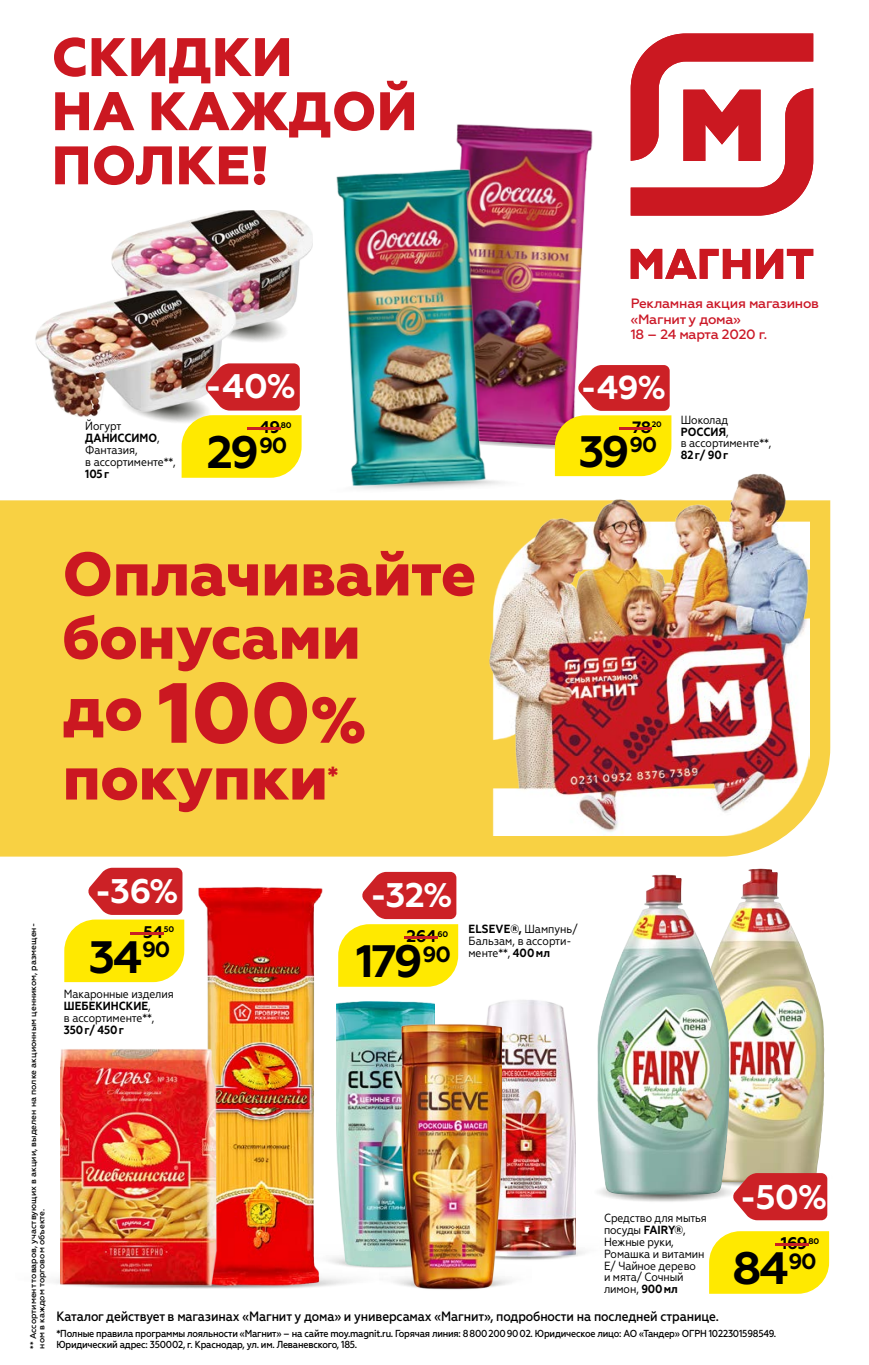
<style>
.page{position:relative;width:869px;height:1365px;background:#fff}
.page>*{position:absolute;margin:0;border:0;box-sizing:border-box;transform-origin:0 0}
.t1{font:800 85.05px "Geometria";color:#cb1821}
.t2{font:800 61.25px/63.2px "Geometria";letter-spacing:-.01em;color:#cb1821}
.t3{font:800 54.07px/54.1px "Geometria";color:#cb1821}
.t4{font:700 45.32px "Geometria";letter-spacing:-.06em;color:#000}
.t5{font:700 44.1px "Geometria";color:#000}
.t6{font:700 34.12px "Geometria";color:#fff}
.t7{font:700 33.07px "Geometria";color:#fff}
.t8{font:800 26.25px "Geometria";color:#cb1821}
.t9{font:700 16.8px "Geometria";letter-spacing:-.03em;color:#000}
.t10{font:700 16.45px "Geometria";color:#000}
.t11{font:500 13.47px "Geometria Narrow";letter-spacing:-.01em;color:#000}
.t12{font:500 13.47px/15.2px "Geometria";letter-spacing:-.02em;color:#cb1726}
.t13{font:11.9px/11.9px "Geometria Narrow";letter-spacing:-.01em;color:#000}
.t14{font:500 10.15px/11.9px "Geometria Narrow";letter-spacing:-.02em;color:#000}
.t15{font:500 8.4px/8.4px "Geometria";color:#000}
.t16{font:700 8.22px "Geometria";letter-spacing:-.03em;color:#000}
.t17{font:700 7.88px "Geometria";color:#000}
.s1{font-weight:700}
.s2{font-size:16.8px;color:#c92024}
.s3{font-size:61.25px}
.s4{font-size:64.23px}
.s5{font-size:16.45px;color:#c92024}
</style>
<div class="page">
<svg style="left:630px;top:249px;width:182px;height:30px"></svg>
<svg style="left:630px;top:33px;width:182px;height:182px"></svg>
<img style="left:456px;top:124px;width:137px;height:310px">
<img style="left:501px;top:434px;width:53px;height:15px">
<img style="left:198px;top:887px;width:124px;height:402px">
<img style="left:60px;top:1040px;width:177px;height:249px">
<img style="left:115px;top:210px;width:197px;height:132px">
<img style="left:35px;top:250px;width:202px;height:173px">
<img style="left:336px;top:165px;width:165px;height:325px">
<img style="left:826px;top:1175px;width:2px;height:15px">
<img style="left:729px;top:868px;width:95px;height:310px">
<img style="left:575px;top:1178px;width:157px;height:26px">
<img style="left:596px;top:874px;width:133px;height:321px">
<div style="left:0;top:500px;width:829px;height:356px;background:#f8d143"></div>
<img style="left:489px;top:473px;width:320px;height:362px">
<img style="left:575px;top:1235px;width:10px;height:21px">
<img style="left:487px;top:1000px;width:88px;height:260px">
<img style="left:314px;top:1244px;width:65px;height:35px">
<img style="left:336px;top:1001px;width:99px;height:265px">
<img style="left:379px;top:1264px;width:133px;height:22px">
<img style="left:402px;top:1021px;width:99px;height:269px">
<svg style="left:554px;top:365px;width:117px;height:111px;background:#e69c2f"></svg>
<svg style="left:64px;top:867px;width:120px;height:115px"></svg>
<svg style="left:181px;top:363px;width:120px;height:114px;background:#e4a52f"></svg>
<svg style="left:732px;top:1172px;width:94px;height:48px;background:#ce373a"></svg>
<svg style="left:709px;top:1231px;width:119px;height:62px;background:#ffea0e"></svg>
<svg style="left:338px;top:871px;width:120px;height:115px"></svg>
<p class="t3" style="left:52px;top:31px;width:367px">СКИДКИ<br>НА КАЖДОЙ<br>ПОЛКЕ!</p>
<p class="t13" style="left:85px;top:420px;width:92px">Йогурт<br><span class="s1">ДАНИССИМО</span>,<br>Фантазия,<br>в ассортименте**,<br><span class="s1">105г</span></p>
<p class="t6" style="left:205px;top:366px;width:92px">-40%</p>
<p class="t4" style="left:206px;top:425px;width:82px">29<sup>90</sup></p>
<p class="t9" style="left:259px;top:417px;width:23px">49</p>
<p class="t16" style="left:236px;top:420px;width:56px"><span class="s2">-</span>80</p>
<p class="t2" style="left:62px;top:544px;width:415px">Оплачивайте бонусами</p>
<p class="t1" style="left:62px;top:662px;width:304px"><span class="s3">до</span> 100<span class="s4">%</span></p>
<p class="t2" style="left:62px;top:747px;width:267px">покупки</p>
<p class="t8" style="left:327px;top:760px;width:12px">*</p>
<p class="t12" style="left:630px;top:296px;width:190px">Рекламная акция магазинов «Магнит у дома»<br>18 – 24 марта 2020 г.</p>
<p class="t7" style="left:580px;top:368px;width:87px">-49%</p>
<p class="t5" style="left:578px;top:425px;width:80px">39<sup>90</sup></p>
<p class="t10" style="left:632px;top:417px;width:20px">78</p>
<p class="t17" style="left:608px;top:420px;width:55px"><span class="s5">-</span>20</p>
<p class="t13" style="left:680px;top:413px;width:92px">Шоколад<br><span class="s1">РОССИЯ</span>,<br>в ассортименте**,<br><span class="s1">82г/ 90г</span></p>
<p class="t15" style="left:29px;top:1348px;width:427px;rotate:-90deg">** Ассортимент товаров, участвующих в акции, выделен на полке акционным ценником, размещен&shy;ном в каждом торговом объекте.</p>
<p class="t6" style="left:95px;top:870px;width:86px">-36%</p>
<p class="t4" style="left:89px;top:929px;width:83px">34<sup>90</sup></p>
<p class="t9" style="left:143px;top:921px;width:22px">54</p>
<p class="t16" style="left:119px;top:924px;width:56px"><span class="s2">-</span>50</p>
<p class="t6" style="left:370px;top:875px;width:84px">-32%</p>
<p class="t4" style="left:356px;top:934px;width:96px">179<sup>90</sup></p>
<p class="t9" style="left:406px;top:926px;width:32px">264</p>
<p class="t16" style="left:393px;top:928px;width:56px"><span class="s2">-</span>60</p>
<p class="t13" style="left:468px;top:923px;width:111px"><span class="s1">ELSEVE®,</span> Шампунь/<br>Бальзам, в ассорти&shy;менте**, <span class="s1">400мл</span></p>
<p class="t13" style="left:64px;top:987px;width:111px">Макаронные изделия<br><span class="s1">ШЕБЕКИНСКИЕ</span>,<br>в ассортименте**,<br><span class="s1">350г/ 450г</span></p>
<p class="t6" style="left:739px;top:1177px;width:89px">-50%</p>
<p class="t13" style="left:603px;top:1211px;width:104px">Средство для мытья посуды <span class="s1">FAIRY®</span>,<br>Нежные руки,<br>Ромашка и витамин<br>Е/ Чайное дерево<br>и мята/ Сочный лимон, <span class="s1">900мл</span></p>
<p class="t9" style="left:780px;top:1233px;width:28px">169</p>
<p class="t16" style="left:763px;top:1235px;width:56px"><span class="s2">-</span>80</p>
<p class="t4" style="left:732px;top:1241px;width:86px">84<sup>90</sup></p>
<p class="t11" style="left:56px;top:1307px;width:663px">Каталог действует в магазинах «Магнит у дома» и универсамах «Магнит», подробности на последней странице.</p>
<p class="t14" style="left:56px;top:1326px;width:721px">*Полные правила программы лояльности «Магнит» – на сайте moy.magnit.ru. Горячая линия: 88002009002. Юридическое лицо: АО «Тандер» ОГРН 1022301598549.<br>Юридический адрес: 350002, г. Краснодар, ул. им. Леваневского, 185.</p>
</div>
